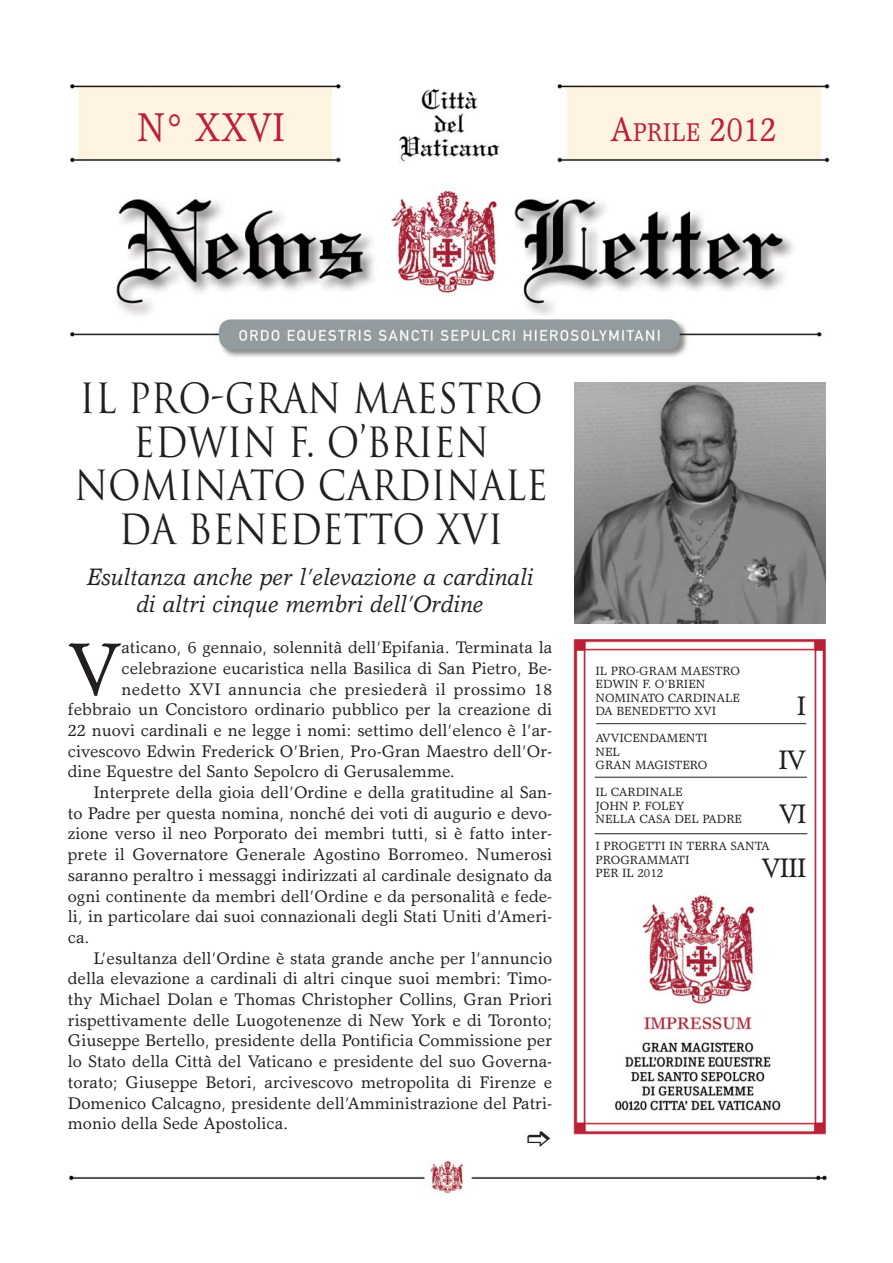
<style>
.page{position:relative;width:893px;height:1263px;background:#fff}
.page>*{position:absolute;margin:0;border:0;box-sizing:border-box;transform-origin:0 0}
.t1{font:74.55px "Garth Graphic";color:#231f20}
.t2{font:40.5px/43.5px "Trajan";color:#231f20;text-align:center;scale:.88 1}
.t3{font:40.5px "Garth Graphic";color:#bc1f39;scale:.87 1}
.t4{font:34.5px "Garth Graphic";color:#bc1f39;scale:.9 1}
.t5{font:27px "Garth Graphic";letter-spacing:-.055em;color:#231f20}
.t6{font:italic 24px/27px "Garth Graphic";color:#231f20;text-align:center}
.t7{font:16.95px "Garth Graphic";color:#231f20}
.t8{font:16.95px "Garth Graphic";letter-spacing:.02em;color:#231f20}
.t9{font:12px/13.5px "Garth Graphic";color:#231f20}
.s1{font-size:25.8px}
</style>
<div class="page">
<img style="left:69px;top:1160px;width:758px;height:34px">
<img style="left:69px;top:84px;width:761px;height:273px">
<img style="left:573px;top:639px;width:253px;height:496px">
<hr style="left:596px;top:723px;width:210px;height:1px;background:#231f20">
<hr style="left:594px;top:777px;width:213px;height:1px;background:#231f20">
<hr style="left:594px;top:833px;width:213px;height:1px;background:#231f20">
<img style="left:574px;top:383px;width:251px;height:240px">
<div style="left:596px;top:894px;width:209px;height:221px;background:#fff"></div>
<img style="left:614px;top:1010px;width:167px;height:102px">
<img style="left:640px;top:892px;width:121px;height:113px">
<h2 class="t3" style="left:137px;top:111px;width:172px">N° XXVI</h2>
<h3 class="t4" style="left:610px;top:116px;width:186px">A<span class="s1">PRILE</span> 2012</h3>
<h2 class="t2" style="left:75px;top:378px;width:539px">IL PRO-GRAN MAESTRO<br>EDWIN F. O’BRIEN<br>NOMINATO CARDINALE<br>DA BENEDETTO XVI</h2>
<h3 class="t6" style="left:87px;top:565px;width:448px">Esultanza anche per l’elevazione a cardinali di altri cinque membri dell’Ordine</h3>
<h1 class="t1" style="left:68px;top:641px;width:55px">V</h1>
<p class="t7" style="left:121px;top:641px;width:432px">aticano, 6 gennaio, solennità dell’Epifania. Terminata la</p>
<p class="t7" style="left:121px;top:662px;width:432px">celebrazione eucaristica nella Basilica di San Pietro, Be-</p>
<p class="t8" style="left:121px;top:682px;width:432px">nedetto XVI annuncia che presiederà il prossimo 18</p>
<p class="t7" style="left:68px;top:703px;width:486px">febbraio un Concistoro ordinario pubblico per la creazione di</p>
<p class="t7" style="left:68px;top:724px;width:486px">22 nuovi cardinali e ne legge i nomi: settimo dell’elenco è l’ar-</p>
<p class="t7" style="left:68px;top:744px;width:486px">civescovo Edwin Frederick O’Brien, Pro-Gran Maestro dell’Or-</p>
<p class="t7" style="left:68px;top:765px;width:388px">dine Equestre del Santo Sepolcro di Gerusalemme.</p>
<p class="t7" style="left:93px;top:786px;width:460px">Interprete della gioia dell’Ordine e della gratitudine al San-</p>
<p class="t7" style="left:68px;top:807px;width:486px">to Padre per questa nomina, nonché dei voti di augurio e devo-</p>
<p class="t7" style="left:68px;top:827px;width:486px">zione verso il neo Porporato dei membri tutti, si è fatto inter-</p>
<p class="t7" style="left:68px;top:848px;width:486px">prete il Governatore Generale Agostino Borromeo. Numerosi</p>
<p class="t7" style="left:68px;top:869px;width:486px">saranno peraltro i messaggi indirizzati al cardinale designato da</p>
<p class="t7" style="left:68px;top:889px;width:486px">ogni continente da membri dell’Ordine e da personalità e fede-</p>
<p class="t7" style="left:68px;top:910px;width:486px">li, in particolare dai suoi connazionali degli Stati Uniti d’Ameri-</p>
<p class="t7" style="left:68px;top:931px;width:23px">ca.</p>
<p class="t7" style="left:93px;top:951px;width:460px">L’esultanza dell’Ordine è stata grande anche per l’annuncio</p>
<p class="t7" style="left:68px;top:972px;width:486px">della elevazione a cardinali di altri cinque suoi membri: Timo-</p>
<p class="t7" style="left:68px;top:993px;width:486px">thy Michael Dolan e Thomas Christopher Collins, Gran Priori</p>
<p class="t7" style="left:68px;top:1014px;width:486px">rispettivamente delle Luogotenenze di New York e di Toronto;</p>
<p class="t7" style="left:68px;top:1034px;width:486px">Giuseppe Bertello, presidente della Pontificia Commissione per</p>
<p class="t7" style="left:68px;top:1055px;width:486px">lo Stato della Città del Vaticano e presidente del suo Governa-</p>
<p class="t7" style="left:68px;top:1076px;width:486px">torato; Giuseppe Betori, arcivescovo metropolita di Firenze e</p>
<p class="t7" style="left:68px;top:1096px;width:486px">Domenico Calcagno, presidente dell’Amministrazione del Patri-</p>
<p class="t7" style="left:68px;top:1117px;width:222px">monio della Sede Apostolica.</p>
<p class="t9" style="left:595px;top:665px;width:146px">IL PRO-GRAM MAESTRO<br>EDWIN F. O’BRIEN<br>NOMINATO CARDINALE<br>DA BENEDETTO XVI</p>
<p class="t9" style="left:595px;top:732px;width:114px">AVVICENDAMENTI<br>NEL<br>GRAN MAGISTERO</p>
<p class="t9" style="left:595px;top:786px;width:148px">IL CARDINALE<br>JOHN P. FOLEY<br>NELLA CASA DEL PADRE</p>
<h3 class="t5" style="left:796px;top:696px;width:11px">I</h3>
<h3 class="t5" style="left:778px;top:750px;width:30px">IV</h3>
<h3 class="t5" style="left:778px;top:804px;width:30px">VI</h3>
<p class="t9" style="left:595px;top:840px;width:176px">I PROGETTI IN TERRA SANTA<br>PROGRAMMATI<br>PER IL 2012</p>
<h3 class="t5" style="left:761px;top:858px;width:47px">VIII</h3>
</div>
